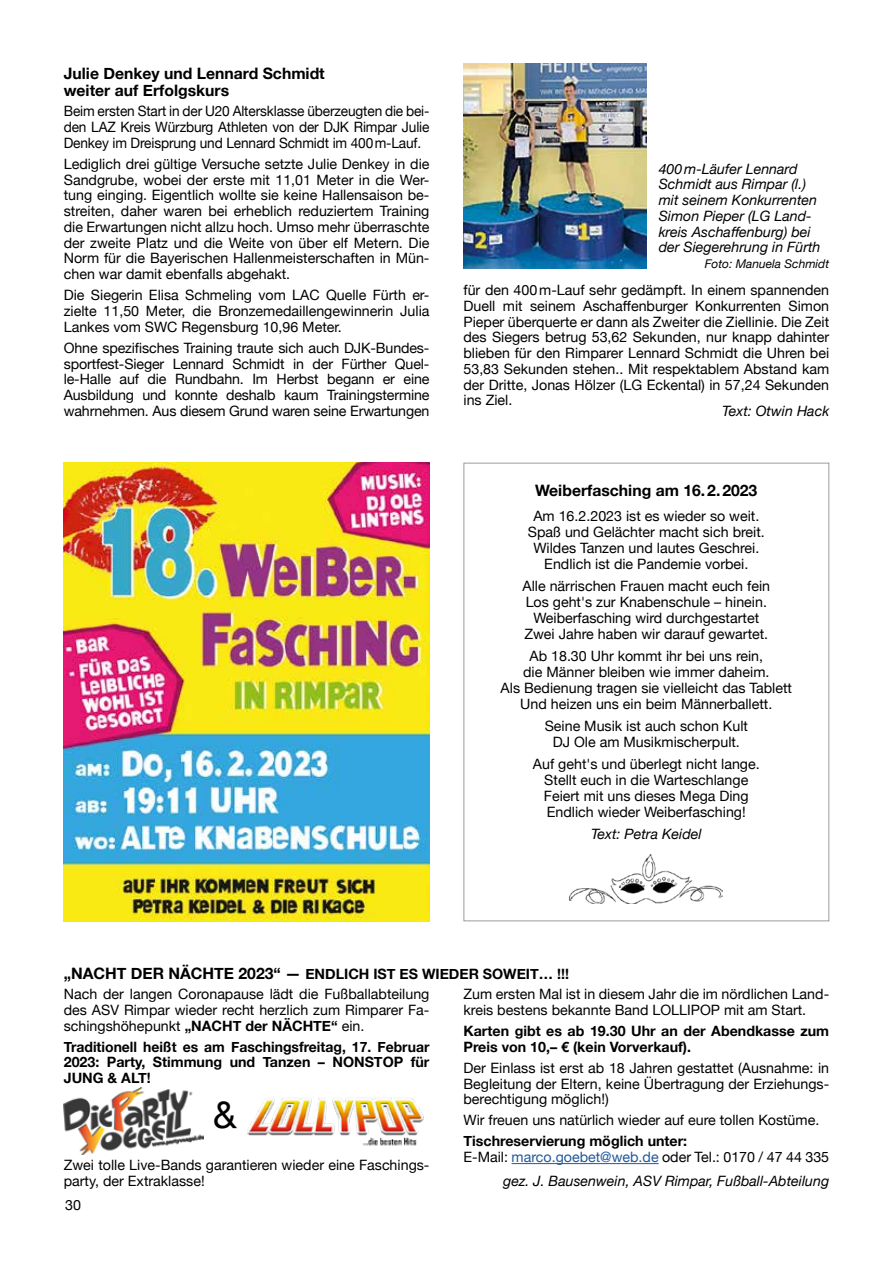
<style>
.page{position:relative;width:893px;height:1263px;background:#fff}
.page>*{position:absolute;margin:0;border:0;box-sizing:border-box;transform-origin:0 0}
.t1{font:37.2px "Helvetica Neue";color:#000}
.t2{font:700 15.75px/17.2px "Helvetica Neue";color:#000}
.t3{font:14.25px/15.8px "Helvetica Neue";color:#000;text-align:center}
.t4{font:700 14.25px/15.8px "Helvetica Neue";color:#000}
.t5{font:italic 14.25px/15.8px "Helvetica Neue";color:#000}
.t6{font:14.25px/15.8px "Helvetica Neue";color:#000;text-align:justify;scale:.96 1}
.t7{font:italic 12px "Helvetica Neue";color:#000}
.s1{font-weight:700;font-size:15.75px}
.s2{font-weight:700}
.s3{font-weight:400}
.s4{font-weight:400;color:#22599b}
</style>
<div class="page">
<img style="left:64px;top:463px;width:365px;height:458px">
<img style="left:463px;top:64px;width:183px;height:204px">
<img style="left:247px;top:1098px;width:177px;height:48px">
<img style="left:64px;top:1087px;width:139px;height:67px">
<hr style="left:512px;top:1163px;width:147px;height:1px;background:#22599b">
<img style="left:570px;top:854px;width:153px;height:49px">
<p class="t2" style="left:64px;top:65px;width:263px">Julie Denkey und Lennard Schmidt weiter auf Erfolgskurs</p>
<p class="t6" style="left:64px;top:104px;width:382px">Beim ersten Start in der U20 Altersklasse überzeugten die bei&shy;den LAZ Kreis Würzburg Athleten von der DJK Rimpar Julie Denkey im Dreisprung und Lennard Schmidt im 400m-Lauf.</p>
<p class="t3" style="left:64px;top:157px;width:367px;text-align:justify">Lediglich drei gültige Versuche setzte Julie Denkey in die Sandgrube, wobei der erste mit 11,01 Meter in die Wer&shy;tung einging. Eigentlich wollte sie keine Hallensaison be&shy;streiten, daher waren bei erheblich reduziertem Training die Erwartungen nicht allzu hoch. Umso mehr überraschte der zweite Platz und die Weite von über elf Metern. Die Norm für die Bayerischen Hallenmeisterschaften in Mün&shy;chen war damit ebenfalls abgehakt.</p>
<p class="t3" style="left:64px;top:288px;width:367px;text-align:justify">Die Siegerin Elisa Schmeling vom LAC Quelle Fürth er&shy;zielte 11,50 Meter, die Bronzemedaillengewinnerin Julia Lankes vom SWC Regensburg 10,96 Meter.</p>
<p class="t3" style="left:64px;top:341px;width:367px;text-align:justify">Ohne spezifisches Training traute sich auch DJK-Bundes&shy;sportfest-Sieger Lennard Schmidt in der Fürther Quel&shy;le-Halle auf die Rundbahn. Im Herbst begann er eine Ausbildung und konnte deshalb kaum Trainingstermine wahrnehmen. Aus diesem Grund waren seine Erwartungen</p>
<p class="t5" style="left:659px;top:162px;width:163px">400m-Läufer Lennard<br>Schmidt aus Rimpar (l.) mit seinem Konkurrenten<br>Simon Pieper (LG Land&shy;kreis Aschaffenburg) bei der Siegerehrung in Fürth</p>
<p class="t7" style="left:705px;top:255px;width:126px">Foto: Manuela Schmidt</p>
<p class="t3" style="left:463px;top:283px;width:367px;text-align:justify">für den 400m-Lauf sehr gedämpft. In einem spannenden Duell mit seinem Aschaffenburger Konkurrenten Simon Pieper überquerte er dann als Zweiter die Ziellinie. Die Zeit des Siegers betrug 53,62 Sekunden, nur knapp dahinter blieben für den Rimparer Lennard Schmidt die Uhren bei 53,83 Sekunden stehen.. Mit respektablem Abstand kam der Dritte, Jonas Hölzer (LG Eckental) in 57,24 Sekunden ins Ziel.</p>
<p class="t5" style="left:722px;top:404px;width:108px">Text: Otwin Hack</p>
<p class="t2" style="left:535px;top:482px;width:224px">Weiberfasching am 16.2.2023</p>
<p class="t3" style="left:528px;top:508px;width:239px;line-height:16.2px">Am 16.2.2023 ist es wieder so weit.<br>Spaß und Gelächter macht sich breit.<br>Wildes Tanzen und lautes Geschrei.<br>Endlich ist die Pandemie vorbei.</p>
<p class="t3" style="left:523px;top:578px;width:249px;line-height:16.2px">Alle närrischen Frauen macht euch fein Los geht's zur Knabenschule – hinein.<br>Weiberfasching wird durchgestartet Zwei Jahre haben wir darauf gewartet.</p>
<p class="t3" style="left:501px;top:648px;width:293px;line-height:16.2px">Ab 18.30 Uhr kommt ihr bei uns rein,<br>die Männer bleiben wie immer daheim.<br>Als Bedienung tragen sie vielleicht das Tablett Und heizen uns ein beim Männerballett.</p>
<p class="t3" style="left:545px;top:719px;width:205px;line-height:16.2px">Seine Musik ist auch schon Kult<br>DJ Ole am Musikmischerpult.</p>
<p class="t3" style="left:533px;top:756px;width:228px;line-height:16.2px">Auf geht's und überlegt nicht lange.<br>Stellt euch in die Warteschlange Feiert mit uns dieses Mega Ding Endlich wieder Weiberfasching!</p>
<p class="t5" style="left:591px;top:827px;width:112px">Text: Petra Keidel</p>
<p class="t3" style="left:64px;top:965px;width:507px;line-height:20px;text-align:left"><span class="s1">„NACHT DER NÄCHTE 2023“ —</span> <span class="s2">ENDLICH IST ES WIEDER SOWEIT… !!!<br></span>Nach der langen Coronapause lädt die Fußballabteilung</p>
<p class="t3" style="left:64px;top:1003px;width:367px;text-align:left">des ASV Rimpar wieder recht herzlich zum Rimparer Fa&shy;schingshöhepunkt <span class="s2">„NACHT der NÄCHTE“</span> ein.</p>
<p class="t4" style="left:64px;top:1039px;width:367px;text-align:justify">Traditionell heißt es am Faschingsfreitag, 17. Februar 2023: Party, Stimmung und Tanzen – NONSTOP für JUNG &amp; ALT!</p>
<h1 class="t1" style="left:213px;top:1088px;width:25px">&amp;</h1>
<p class="t3" style="left:64px;top:1158px;width:367px;text-align:left">Zwei tolle Live-Bands garantieren wieder eine Faschings&shy;party, der Extraklasse!</p>
<p class="t3" style="left:463px;top:987px;width:367px;text-align:left">Zum ersten Mal ist in diesem Jahr die im nördlichen Land&shy;kreis bestens bekannte Band LOLLIPOP mit am Start.</p>
<p class="t4" style="left:463px;top:1023px;width:367px">Karten gibt es ab 19.30 Uhr an der Abendkasse zum<br>Preis von 10,– € (kein Vorverkauf).</p>
<p class="t3" style="left:463px;top:1061px;width:367px;text-align:justify">Der Einlass ist erst ab 18 Jahren gestattet (Ausnahme: in Begleitung der Eltern, keine Übertragung der Erziehungs&shy;berechtigung möglich!)</p>
<p class="t3" style="left:463px;top:1113px;width:357px">Wir freuen uns natürlich wieder auf eure tollen Kostüme.</p>
<p class="t4" style="left:463px;top:1134px;width:367px">Tischreservierung möglich unter:<br><span class="s3">E-Mail:</span> <span class="s4">marco.goebet@web.de</span> <span class="s3">oder Tel.: 0170 / 47 44 335</span></p>
<p class="t5" style="left:503px;top:1174px;width:327px">gez. J. Bausenwein, ASV Rimpar, Fußball-Abteilung</p>
<p class="t3" style="left:65px;top:1197px;width:17px">30</p>
</div>
